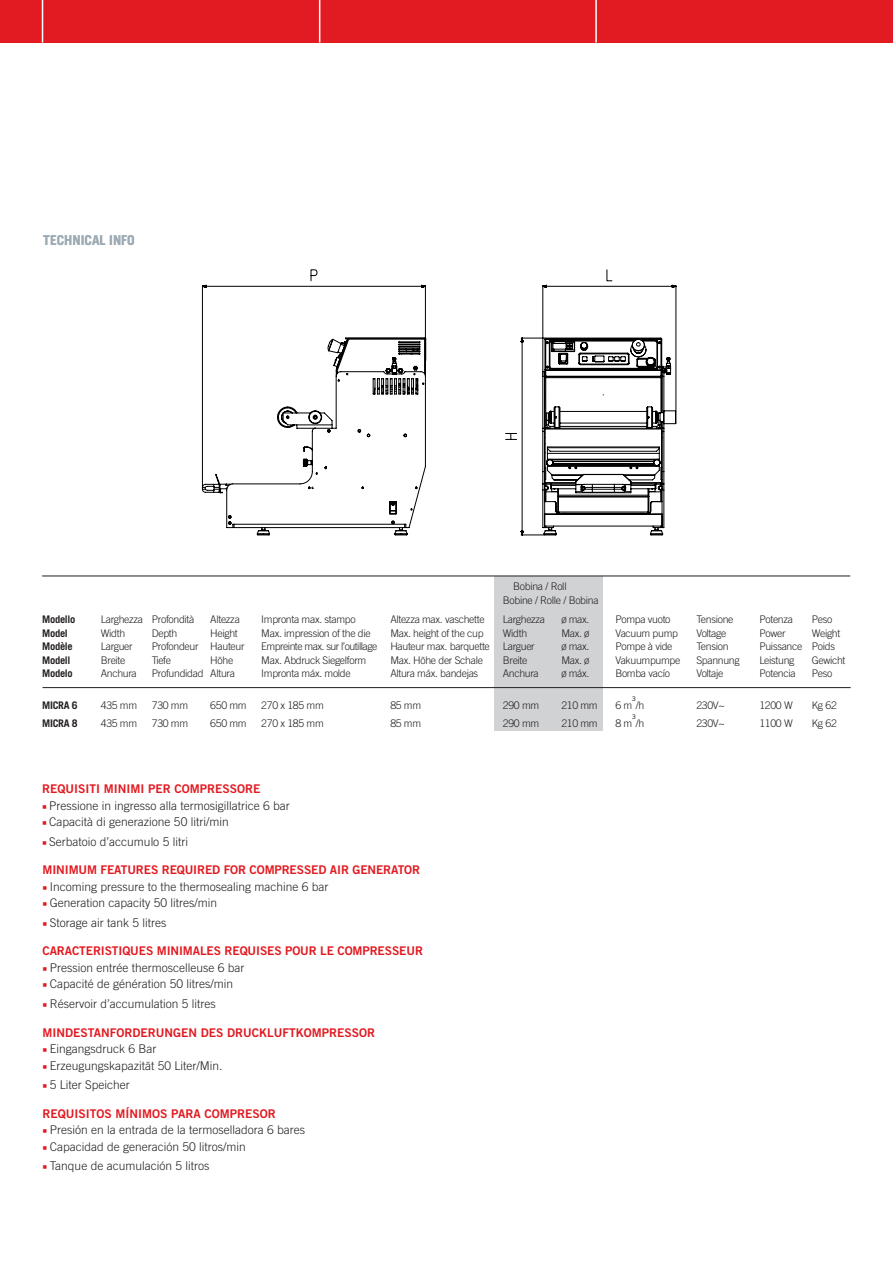
<style>
.page{position:relative;width:893px;height:1263px;background:#fff}
.page>*{position:absolute;margin:0;border:0;box-sizing:border-box;transform-origin:0 0}
.t1{font:700 13.5px "Trade Gothic";color:#9dacb5}
.t2{font:300 12px "Trade Gothic";color:#231f20}
.t3{font:12px "Trade Gothic Bold Two";color:#e21a21}
.t4{font:300 10.5px/13.5px "Trade Gothic";letter-spacing:-.03em;color:#231f20}
.t5{font:700 10.5px "Trade Gothic";letter-spacing:-.03em;color:#231f20}
.s1{font-family:"Minion Pro";font-weight:700;font-stretch:condensed;color:#e21a21}
</style>
<div class="page">
<div style="left:0;top:0;width:893px;height:43px;background:#e21a21"></div>
<hr style="left:42px;top:0;width:1px;height:43px;background:#fff">
<hr style="left:319px;top:0;width:1px;height:43px;background:#fff">
<hr style="left:595px;top:0;width:2px;height:43px;background:#fff">
<div style="left:494px;top:576px;width:109px;height:155px;background:#d1d2d4"></div>
<hr style="left:42px;top:576px;width:808px;height:1px;background:#231f20">
<hr style="left:43px;top:687px;width:808px;height:1px;background:#231f20">
<svg style="left:202px;top:270px;width:474px;height:265px"></svg>
<p class="t1" style="left:43px;top:232px;width:93px">TECHNICAL INFO</p>
<p class="t4" style="left:503px;top:580px;width:97px;text-indent:10px">Bobina / Roll<br>Bobine / Rolle / Bobina</p>
<p class="t5" style="left:42px;top:613px;width:35px">Modello</p>
<p class="t4" style="left:101px;top:613px;width:95px">Larghezza Profondità</p>
<p class="t4" style="left:210px;top:613px;width:31px">Altezza</p>
<p class="t4" style="left:261px;top:613px;width:96px">Impronta max. stampo</p>
<p class="t4" style="left:390px;top:613px;width:96px">Altezza max. vaschette</p>
<p class="t4" style="left:503px;top:613px;width:44px">Larghezza</p>
<p class="t4" style="left:561px;top:613px;width:30px">ø max.</p>
<p class="t4" style="left:615px;top:613px;width:57px">Pompa vuoto</p>
<p class="t4" style="left:696px;top:613px;width:39px">Tensione</p>
<p class="t4" style="left:759px;top:613px;width:35px">Potenza</p>
<p class="t4" style="left:812px;top:613px;width:22px">Peso</p>
<p class="t5" style="left:42px;top:627px;width:27px">Model</p>
<p class="t4" style="left:101px;top:626px;width:26px">Width</p>
<p class="t4" style="left:152px;top:626px;width:27px">Depth</p>
<p class="t4" style="left:210px;top:626px;width:29px">Height</p>
<p class="t4" style="left:261px;top:626px;width:111px">Max. impression of the die</p>
<p class="t4" style="left:390px;top:626px;width:95px">Max. height of the cup</p>
<p class="t4" style="left:503px;top:626px;width:26px">Width</p>
<p class="t4" style="left:561px;top:626px;width:30px">Max. ø</p>
<p class="t4" style="left:615px;top:626px;width:64px">Vacuum pump</p>
<p class="t4" style="left:696px;top:626px;width:32px">Voltage</p>
<p class="t4" style="left:759px;top:626px;width:28px">Power</p>
<p class="t4" style="left:812px;top:626px;width:30px">Weight</p>
<p class="t5" style="left:42px;top:640px;width:32px">Modèle</p>
<p class="t4" style="left:101px;top:640px;width:33px">Larguer</p>
<p class="t4" style="left:152px;top:640px;width:94px">Profondeur Hauteur</p>
<p class="t4" style="left:261px;top:640px;width:275px">Empreinte max. sur l’outillage Hauteur max. barquette Larguer</p>
<p class="t4" style="left:561px;top:640px;width:30px">ø max.</p>
<p class="t4" style="left:615px;top:640px;width:59px">Pompe à vide</p>
<p class="t4" style="left:696px;top:640px;width:34px">Tension</p>
<p class="t4" style="left:759px;top:640px;width:77px">Puissance Poids</p>
<p class="t5" style="left:42px;top:654px;width:30px">Modell</p>
<p class="t4" style="left:101px;top:653px;width:26px">Breite</p>
<p class="t4" style="left:152px;top:653px;width:21px">Tiefe</p>
<p class="t4" style="left:210px;top:653px;width:24px">Höhe</p>
<p class="t4" style="left:261px;top:653px;width:107px">Max. Abdruck Siegelform</p>
<p class="t4" style="left:390px;top:653px;width:94px">Max. Höhe der Schale</p>
<p class="t4" style="left:503px;top:653px;width:26px">Breite</p>
<p class="t4" style="left:561px;top:653px;width:30px">Max. ø</p>
<p class="t4" style="left:615px;top:653px;width:66px">Vakuumpumpe</p>
<p class="t4" style="left:696px;top:653px;width:45px">Spannung</p>
<p class="t4" style="left:759px;top:653px;width:37px">Leistung</p>
<p class="t4" style="left:812px;top:653px;width:35px">Gewicht</p>
<p class="t5" style="left:42px;top:667px;width:32px">Modelo</p>
<p class="t4" style="left:101px;top:667px;width:38px">Anchura</p>
<p class="t4" style="left:152px;top:667px;width:85px">Profundidad Altura</p>
<p class="t4" style="left:261px;top:667px;width:91px">Impronta máx. molde</p>
<p class="t4" style="left:390px;top:667px;width:89px">Altura máx. bandejas</p>
<p class="t4" style="left:503px;top:667px;width:38px">Anchura</p>
<p class="t4" style="left:561px;top:667px;width:30px">ø máx.</p>
<p class="t4" style="left:615px;top:667px;width:56px">Bomba vacío</p>
<p class="t4" style="left:696px;top:667px;width:29px">Voltaje</p>
<p class="t4" style="left:759px;top:667px;width:38px">Potencia</p>
<p class="t4" style="left:812px;top:667px;width:22px">Peso</p>
<p class="t5" style="left:42px;top:699px;width:37px">MICRA 6</p>
<p class="t4" style="left:101px;top:698px;width:38px">435 mm</p>
<p class="t4" style="left:152px;top:698px;width:38px">730 mm</p>
<p class="t4" style="left:210px;top:698px;width:38px">650 mm</p>
<p class="t4" style="left:261px;top:698px;width:64px">270 x 185 mm</p>
<p class="t4" style="left:390px;top:698px;width:32px">85 mm</p>
<p class="t4" style="left:503px;top:698px;width:38px">290 mm</p>
<p class="t4" style="left:561px;top:698px;width:38px">210 mm</p>
<p class="t4" style="left:615px;top:698px;width:31px">6 m³/h</p>
<p class="t4" style="left:696px;top:698px;width:30px">230V~</p>
<p class="t4" style="left:759px;top:698px;width:35px">1200 W</p>
<p class="t4" style="left:812px;top:698px;width:27px">Kg 62</p>
<p class="t5" style="left:42px;top:717px;width:37px">MICRA 8</p>
<p class="t4" style="left:101px;top:716px;width:38px">435 mm</p>
<p class="t4" style="left:152px;top:716px;width:38px">730 mm</p>
<p class="t4" style="left:210px;top:716px;width:38px">650 mm</p>
<p class="t4" style="left:261px;top:716px;width:64px">270 x 185 mm</p>
<p class="t4" style="left:390px;top:716px;width:32px">85 mm</p>
<p class="t4" style="left:503px;top:716px;width:38px">290 mm</p>
<p class="t4" style="left:561px;top:716px;width:38px">210 mm</p>
<p class="t4" style="left:615px;top:716px;width:31px">8 m³/h</p>
<p class="t4" style="left:696px;top:716px;width:30px">230V~</p>
<p class="t4" style="left:759px;top:716px;width:35px">1100 W</p>
<p class="t4" style="left:812px;top:716px;width:27px">Kg 62</p>
<p class="t3" style="left:42px;top:781px;width:220px">REQUISITI MINIMI PER COMPRESSORE</p>
<p class="t2" style="left:42px;top:798px;width:249px"><span class="s1">■</span> Pressione in ingresso alla termosigillatrice 6 bar</p>
<p class="t2" style="left:42px;top:815px;width:188px"><span class="s1">■</span> Capacità di generazione 50 litri/min</p>
<p class="t2" style="left:42px;top:834px;width:147px"><span class="s1">■</span> Serbatoio d’accumulo 5 litri</p>
<p class="t3" style="left:43px;top:862px;width:379px">MINIMUM FEATURES REQUIRED FOR COMPRESSED AIR GENERATOR</p>
<p class="t2" style="left:43px;top:879px;width:287px"><span class="s1">■</span> Incoming pressure to the thermosealing machine 6 bar</p>
<p class="t2" style="left:43px;top:896px;width:176px"><span class="s1">■</span> Generation capacity 50 litres/min</p>
<p class="t2" style="left:43px;top:915px;width:125px"><span class="s1">■</span> Storage air tank 5 litres</p>
<p class="t3" style="left:43px;top:944px;width:382px">CARACTERISTIQUES MINIMALES REQUISES POUR LE COMPRESSEUR</p>
<p class="t2" style="left:43px;top:960px;width:203px"><span class="s1">■</span> Pression entrée thermoscelleuse 6 bar</p>
<p class="t2" style="left:43px;top:977px;width:192px"><span class="s1">■</span> Capacité de génération 50 litres/min</p>
<p class="t2" style="left:43px;top:996px;width:175px"><span class="s1">■</span> Réservoir d’accumulation 5 litres</p>
<p class="t3" style="left:43px;top:1025px;width:334px">MINDESTANFORDERUNGEN DES DRUCKLUFTKOMPRESSOR</p>
<p class="t2" style="left:43px;top:1042px;width:115px"><span class="s1">■</span> Eingangsdruck 6 Bar</p>
<p class="t2" style="left:43px;top:1058px;width:181px"><span class="s1">■</span> Erzeugungskapazität 50 Liter/Min.</p>
<p class="t2" style="left:43px;top:1078px;width:89px"><span class="s1">■</span> 5 Liter Speicher</p>
<p class="t3" style="left:43px;top:1106px;width:235px">REQUISITOS MÍNIMOS PARA COMPRESOR</p>
<p class="t2" style="left:43px;top:1123px;width:264px"><span class="s1">■</span> Presión en la entrada de la termoselladora 6 bares</p>
<p class="t2" style="left:43px;top:1139px;width:205px"><span class="s1">■</span> Capacidad de generación 50 litros/min</p>
<p class="t2" style="left:43px;top:1159px;width:168px"><span class="s1">■</span> Tanque de acumulación 5 litros</p>
</div>
